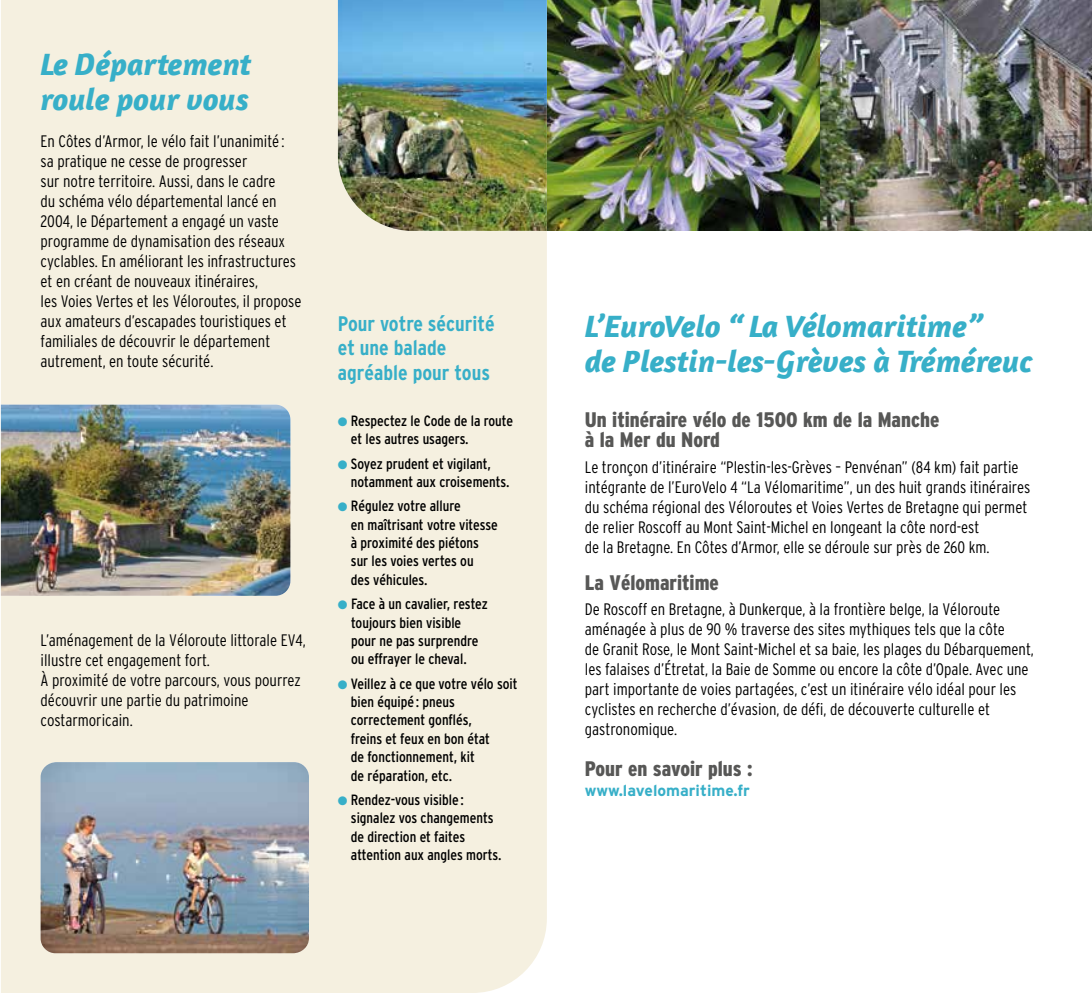
<style>
.page{position:relative;width:1092px;height:993px;background:#fff}
.page>*{position:absolute;margin:0;border:0;box-sizing:border-box;transform-origin:0 0}
.t1{font:italic 700 31.5px/35px "Amaranth";color:#37afc8}
.t2{font:900 condensed 21px/20.1px "Interstate";color:#575756}
.t3{font:700 condensed 21px/24.5px "Interstate";color:#37afc8}
.t4{font:300 condensed 16.62px/19.9px "Interstate";color:#000}
.t5{font:700 15.75px "Interstate";color:#37afc8}
.t6{font:condensed 14.88px/18.4px "Interstate";color:#000}
.s1{color:#37afc8}
</style>
<div class="page">
<div style="left:1px;top:0;width:546px;height:992px;background:#f5f0e0"></div>
<img style="left:41px;top:761px;width:268px;height:191px">
<img style="left:1px;top:404px;width:289px;height:191px">
<img style="left:819px;top:0;width:272px;height:231px">
<img style="left:547px;top:0;width:272px;height:231px">
<img style="left:338px;top:0;width:209px;height:231px">
<h1 class="t1" style="left:41px;top:46px;width:212px">Le Département roule pour vous</h1>
<p class="t4" style="left:41px;top:131px;width:262px">En Côtes d’Armor, le vélo fait l’unanimité : sa pratique ne cesse de progresser<br>sur notre territoire. Aussi, dans le cadre<br>du schéma vélo départemental lancé en 2004, le Département a engagé un vaste programme de dynamisation des réseaux cyclables. En améliorant les infrastructures et en créant de nouveaux itinéraires,<br>les Voies Vertes et les Véloroutes, il propose aux amateurs d’escapades touristiques et familiales de découvrir le département autrement, en toute sécurité.</p>
<p class="t4" style="left:41px;top:630px;width:267px">L’aménagement de la Véloroute littorale EV4, illustre cet engagement fort.<br>À proximité de votre parcours, vous pourrez découvrir une partie du patrimoine costarmoricain.</p>
<p class="t3" style="left:338px;top:311px;width:158px">Pour votre sécurité et une balade agréable pour tous</p>
<p class="t6" style="left:351px;top:411px;width:164px;text-indent:-13px"><span class="s1">●</span> Respectez le Code de la route et les autres usagers.</p>
<p class="t6" style="left:351px;top:454px;width:160px;text-indent:-13px"><span class="s1">●</span> Soyez prudent et vigilant, notamment aux croisements.</p>
<p class="t6" style="left:351px;top:496px;width:148px;text-indent:-13px"><span class="s1">●</span> Régulez votre allure<br>en maîtrisant votre vitesse à proximité des piétons sur les voies vertes ou<br>des véhicules.</p>
<p class="t6" style="left:351px;top:594px;width:138px;text-indent:-13px"><span class="s1">●</span> Face à un cavalier, restez toujours bien visible pour ne pas surprendre ou effrayer le cheval.</p>
<p class="t6" style="left:351px;top:674px;width:168px;text-indent:-13px"><span class="s1">●</span> Veillez à ce que votre vélo soit bien équipé : pneus correctement gonflés,<br>freins et feux en bon état<br>de fonctionnement, kit<br>de réparation, etc.</p>
<p class="t6" style="left:351px;top:790px;width:152px;text-indent:-13px"><span class="s1">●</span> Rendez-vous visible : signalez vos changements de direction et faites attention aux angles morts.</p>
<h1 class="t1" style="left:584px;top:308px;width:449px">L’EuroVelo “ La Vélomaritime”<br>de Plestin-les-Grèves à Tréméreuc</h1>
<p class="t2" style="left:584px;top:409px;width:356px">Un itinéraire vélo de 1500 km de la Manche à la Mer du Nord</p>
<p class="t4" style="left:584px;top:456px;width:447px">Le tronçon d’itinéraire “Plestin-les-Grèves – Penvénan” (84 km) fait partie intégrante de l’EuroVelo 4 “La Vélomaritime”, un des huit grands itinéraires du schéma régional des Véloroutes et Voies Vertes de Bretagne qui permet de relier Roscoff au Mont Saint-Michel en longeant la côte nord-est<br>de la Bretagne. En Côtes d’Armor, elle se déroule sur près de 260 km.</p>
<p class="t2" style="left:584px;top:572px;width:135px">La Vélomaritime</p>
<p class="t4" style="left:584px;top:599px;width:450px">De Roscoff en Bretagne, à Dunkerque, à la frontière belge, la Véloroute aménagée à plus de 90 % traverse des sites mythiques tels que la côte<br>de Granit Rose, le Mont Saint-Michel et sa baie, les plages du Débarquement, les falaises d’Étretat, la Baie de Somme ou encore la côte d’Opale. Avec une part importante de voies partagées, c’est un itinéraire vélo idéal pour les cyclistes en recherche d’évasion, de défi, de découverte culturelle et gastronomique.</p>
<p class="t2" style="left:584px;top:757px;width:169px">Pour en savoir plus :</p>
<p class="t5" style="left:584px;top:781px;width:166px">www.lavelomaritime.fr</p>
</div>
